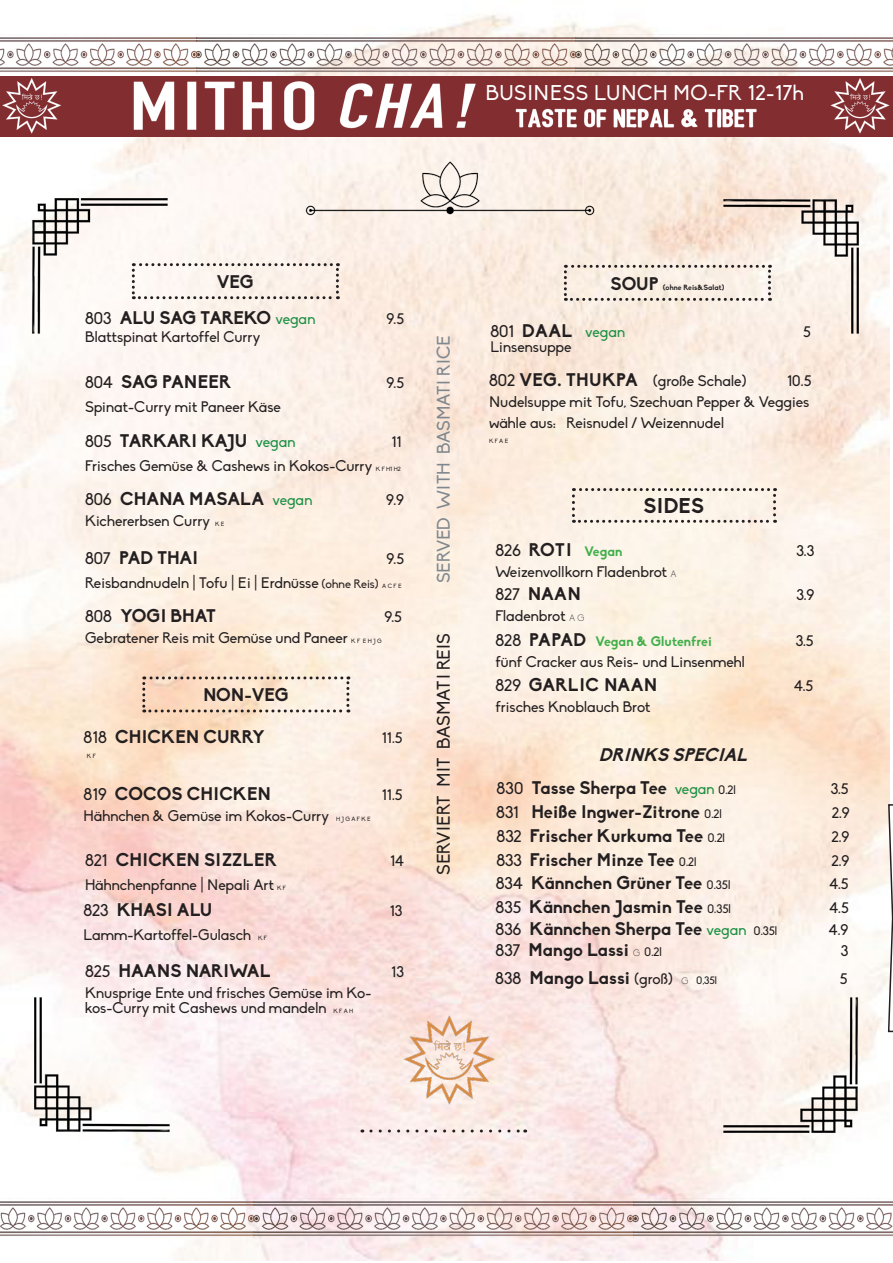
<style>
.page{position:relative;width:893px;height:1263px;background:#fff}
.page>*{position:absolute;margin:0;border:0;box-sizing:border-box;transform-origin:0 0}
.t1{font:21px "Biko";letter-spacing:.02em;color:#fff}
.t2{font:700 21px "Biko";letter-spacing:.01em;color:#231f20}
.t3{font:700 18px "Biko";color:#231f20}
.t4{font:18px "Biko";letter-spacing:.005em;color:#231f20}
.t5{font:18px "Biko";color:#80888f}
.t6{font:700 18px "Biko";letter-spacing:-.025em;color:#231f20}
.t7{font:700 18px "Biko";letter-spacing:-.02em;color:#231f20}
.t8{font:700 18px "Biko";letter-spacing:.02em;color:#231f20}
.t9{font:italic 700 18px "Biko";color:#231f20}
.t10{font:15px/15px "Biko";color:#231f20}
.t11{font:15px "Biko";letter-spacing:.005em;color:#1c9044}
.t12{font:700 13.5px "Biko";color:#40ae49}
.t13{font:700 7.5px "Biko";color:#231f20}
.t14{font:6px "Biko";color:#231f20}
.s1{font-weight:400;font-size:16.5px}
.s2{font-weight:400;font-size:15px;color:#1c9044}
.s3{font-size:12px}
.s4{font-size:6px}
.s5{font-size:16.5px;color:#231f20}
.s6{font-weight:700;font-size:18px;color:#231f20}
.s7{font-size:16.5px}
.s8{font-weight:700;font-size:18px}
.s9{font-weight:400;font-size:16.5px;color:#231f20}
.s10{font-size:18px;color:#231f20}
.s11{font-weight:300;font-size:9px}
.s12{font-weight:400;font-size:12px}
.s13{font-weight:400;font-size:15px}
.s14{font-weight:400;font-size:10.5px}
</style>
<div class="page">
<img style="left:0;top:14px;width:889px;height:1246px">
<img style="left:723px;top:198px;width:135px;height:135px">
<img style="left:32px;top:198px;width:135px;height:135px">
<img style="left:300px;top:157px;width:308px;height:64px">
<img style="left:391px;top:1008px;width:124px;height:100px">
<svg style="left:887px;top:803px;width:6px;height:230px"></svg>
<svg style="left:564px;top:265px;width:207px;height:36px;background:#e9e0d6"></svg>
<svg style="left:371px;top:1129px;width:155px;height:3px"></svg>
<img style="left:0;top:77px;width:893px;height:60px">
<svg style="left:572px;top:488px;width:204px;height:35px;background:#ebe3d8"></svg>
<svg style="left:142px;top:676px;width:207px;height:36px;background:#ecd6c2"></svg>
<svg style="left:132px;top:263px;width:207px;height:36px"></svg>
<img style="left:34px;top:997px;width:135px;height:136px">
<img style="left:723px;top:997px;width:136px;height:135px">
<img style="left:256px;top:1198px;width:637px;height:39px">
<img style="left:0;top:1198px;width:256px;height:39px">
<img style="left:198px;top:34px;width:695px;height:40px">
<img style="left:0;top:34px;width:198px;height:40px">
<p class="t1" style="left:486px;top:81px;width:320px">BUSINESS LUNCH MO-FR 12-17h</p>
<p class="t3" style="left:217px;top:271px;width:38px">VEG</p>
<p class="t6" style="left:85px;top:307px;width:232px"><span class="s1">803</span> ALU SAG TAREKO <span class="s2">vegan</span></p>
<p class="t10" style="left:386px;top:312px;width:19px">9.5</p>
<p class="t10" style="left:85px;top:330px;width:177px">Blattspinat Kartoffel Curry</p>
<p class="t3" style="left:85px;top:371px;width:148px"><span class="s1">804</span> SAG PANEER</p>
<p class="t10" style="left:386px;top:376px;width:19px">9.5</p>
<p class="t10" style="left:85px;top:400px;width:198px">Spinat-Curry mit Paneer Käse</p>
<p class="t7" style="left:85px;top:430px;width:212px"><span class="s1">805</span> TARKARI KAJU <span class="s2">vegan</span></p>
<p class="t10" style="left:391px;top:435px;width:12px">11</p>
<p class="t10" style="left:85px;top:459px;width:289px">Frisches Gemüse &amp; Cashews in Kokos-Curry</p>
<p class="t14" style="left:376px;top:466px;width:26px">K F H1 H2</p>
<p class="t3" style="left:85px;top:488px;width:229px"><span class="s1">806</span> CHANA MASALA <span class="s2">vegan</span></p>
<p class="t10" style="left:386px;top:492px;width:19px">9.9</p>
<p class="t10" style="left:85px;top:513px;width:127px">Kichererbsen Curry</p>
<p class="t14" style="left:215px;top:520px;width:11px">K E</p>
<p class="t3" style="left:85px;top:547px;width:114px"><span class="s1">807</span> PAD THAI</p>
<p class="t10" style="left:386px;top:551px;width:19px">9.5</p>
<p class="t10" style="left:85px;top:575px;width:318px">Reisbandnudeln | Tofu | Ei | Erdnüsse <span class="s3">(ohne Reis)</span> <span class="s4">A C F E</span></p>
<p class="t3" style="left:85px;top:605px;width:132px"><span class="s1">808</span> YOGI BHAT</p>
<p class="t10" style="left:384px;top:609px;width:19px">9.5</p>
<p class="t10" style="left:85px;top:630px;width:264px">Gebratener Reis mit Gemüse und Paneer</p>
<p class="t14" style="left:351px;top:637px;width:32px">K F E H J G</p>
<p class="t3" style="left:203px;top:684px;width:87px">NON-VEG</p>
<p class="t3" style="left:84px;top:726px;width:183px"><span class="s1">818</span> CHICKEN CURRY</p>
<p class="t10" style="left:382px;top:731px;width:22px">11.5</p>
<p class="t14" style="left:87px;top:752px;width:10px">K F</p>
<p class="t3" style="left:84px;top:783px;width:189px"><span class="s1">819</span> COCOS CHICKEN</p>
<p class="t10" style="left:382px;top:788px;width:22px">11.5</p>
<p class="t10" style="left:84px;top:809px;width:247px">Hähnchen &amp; Gemüse im Kokos-Curry</p>
<p class="t14" style="left:336px;top:816px;width:36px">H J G A F K E</p>
<p class="t3" style="left:85px;top:849px;width:193px"><span class="s1">821</span> CHICKEN SIZZLER</p>
<p class="t10" style="left:390px;top:854px;width:15px">14</p>
<p class="t10" style="left:85px;top:878px;width:191px">Hähnchenpfanne | Nepali Art</p>
<p class="t14" style="left:277px;top:885px;width:10px">K F</p>
<p class="t3" style="left:83px;top:898px;width:131px"><span class="s1">823</span> KHASI ALU</p>
<p class="t10" style="left:390px;top:903px;width:14px">13</p>
<p class="t10" style="left:83px;top:927px;width:169px">Lamm-Kartoffel-Gulasch</p>
<p class="t14" style="left:258px;top:934px;width:10px">K F</p>
<p class="t3" style="left:85px;top:960px;width:187px"><span class="s1">825</span> HAANS NARIWAL</p>
<p class="t10" style="left:391px;top:965px;width:14px">13</p>
<p class="t10" style="left:85px;top:986px;width:288px">Knusprige Ente und frisches Gemüse im Ko&shy;kos-Curry mit Cashews und mandeln</p>
<p class="t14" style="left:333px;top:1007px;width:21px">K F A H</p>
<p class="t5" style="left:434px;top:583px;width:249px;rotate:-90deg">SERVED WITH BASMATI RICE</p>
<p class="t4" style="left:434px;top:875px;width:243px;rotate:-90deg">SERVIERT MIT BASMATI REIS</p>
<p class="t3" style="left:610px;top:272px;width:50px">SOUP</p>
<p class="t13" style="left:663px;top:282px;width:63px">(ohne Reis&amp;Salat)</p>
<p class="t11" style="left:490px;top:323px;width:136px"><span class="s5">801</span> <span class="s6">DAAL</span> vegan</p>
<p class="t10" style="left:803px;top:325px;width:9px">5</p>
<p class="t10" style="left:490px;top:340px;width:83px">Linsensuppe</p>
<p class="t10" style="left:489px;top:373px;width:259px"><span class="s7">802</span> <span class="s8">VEG. THUKPA</span> (große Schale)</p>
<p class="t10" style="left:787px;top:373px;width:26px">10.5</p>
<p class="t10" style="left:489px;top:394px;width:322px">Nudelsuppe mit Tofu, Szechuan Pepper &amp; Veggies</p>
<p class="t10" style="left:489px;top:415px;width:237px">wähle aus: Reisnudel / Weizennudel</p>
<p class="t14" style="left:489px;top:437px;width:21px">K F A E</p>
<p class="t2" style="left:644px;top:493px;width:62px">SIDES</p>
<p class="t12" style="left:495px;top:543px;width:129px"><span class="s9">826</span> <span class="s10">ROTI</span> Vegan</p>
<p class="t10" style="left:796px;top:544px;width:19px">3.3</p>
<p class="t10" style="left:495px;top:565px;width:183px">Weizenvollkorn Fladenbrot <span class="s11">A</span></p>
<p class="t3" style="left:495px;top:583px;width:87px"><span class="s1">827</span> NAAN</p>
<p class="t10" style="left:796px;top:588px;width:19px">3.9</p>
<p class="t10" style="left:495px;top:609px;width:90px">Fladenbrot <span class="s11">A G</span></p>
<p class="t12" style="left:495px;top:633px;width:218px"><span class="s9">828</span> <span class="s10">PAPAD</span> Vegan &amp; Glutenfrei</p>
<p class="t10" style="left:796px;top:634px;width:19px">3.5</p>
<p class="t10" style="left:495px;top:655px;width:251px">fünf Cracker aus Reis- und Linsenmehl</p>
<p class="t8" style="left:495px;top:674px;width:164px"><span class="s1">829</span> GARLIC NAAN</p>
<p class="t10" style="left:794px;top:679px;width:21px">4.5</p>
<p class="t10" style="left:495px;top:700px;width:156px">frisches Knoblauch Brot</p>
<p class="t9" style="left:599px;top:744px;width:155px">DRINKS SPECIAL</p>
<p class="t3" style="left:497px;top:777px;width:241px"><span class="s1">830</span> Tasse Sherpa Tee <span class="s2">vegan</span> <span class="s12">0.2l</span></p>
<p class="t10" style="left:831px;top:782px;width:19px">3.5</p>
<p class="t3" style="left:496px;top:800px;width:227px"><span class="s1">831</span> Heiße Ingwer-Zitrone <span class="s12">0.2l</span></p>
<p class="t10" style="left:832px;top:805px;width:19px">2.9</p>
<p class="t3" style="left:497px;top:825px;width:230px"><span class="s1">832</span> Frischer Kurkuma Tee <span class="s12">0.2l</span></p>
<p class="t10" style="left:831px;top:830px;width:19px">2.9</p>
<p class="t3" style="left:496px;top:849px;width:202px"><span class="s1">833</span> Frischer Minze Tee <span class="s12">0.2l</span></p>
<p class="t10" style="left:831px;top:853px;width:19px">2.9</p>
<p class="t3" style="left:496px;top:872px;width:236px"><span class="s1">834</span> Kännchen Grüner Tee <span class="s12">0.35l</span></p>
<p class="t10" style="left:829px;top:877px;width:21px">4.5</p>
<p class="t3" style="left:496px;top:896px;width:237px"><span class="s1">835</span> Kännchen Jasmin Tee <span class="s12">0.35l</span></p>
<p class="t10" style="left:829px;top:901px;width:21px">4.5</p>
<p class="t3" style="left:496px;top:918px;width:283px"><span class="s1">836</span> Kännchen Sherpa Tee <span class="s2">vegan</span> <span class="s12">0.35l</span></p>
<p class="t10" style="left:829px;top:923px;width:21px">4.9</p>
<p class="t3" style="left:496px;top:939px;width:168px"><span class="s1">837</span> Mango Lassi <span class="s11">G</span> <span class="s12">0.2l</span></p>
<p class="t10" style="left:841px;top:943px;width:9px">3</p>
<p class="t3" style="left:495px;top:967px;width:223px"><span class="s1">838</span> Mango Lassi <span class="s13">(groß)</span> <span class="s11">G</span> <span class="s14">0,35l</span></p>
<p class="t10" style="left:840px;top:971px;width:9px">5</p>
</div>
